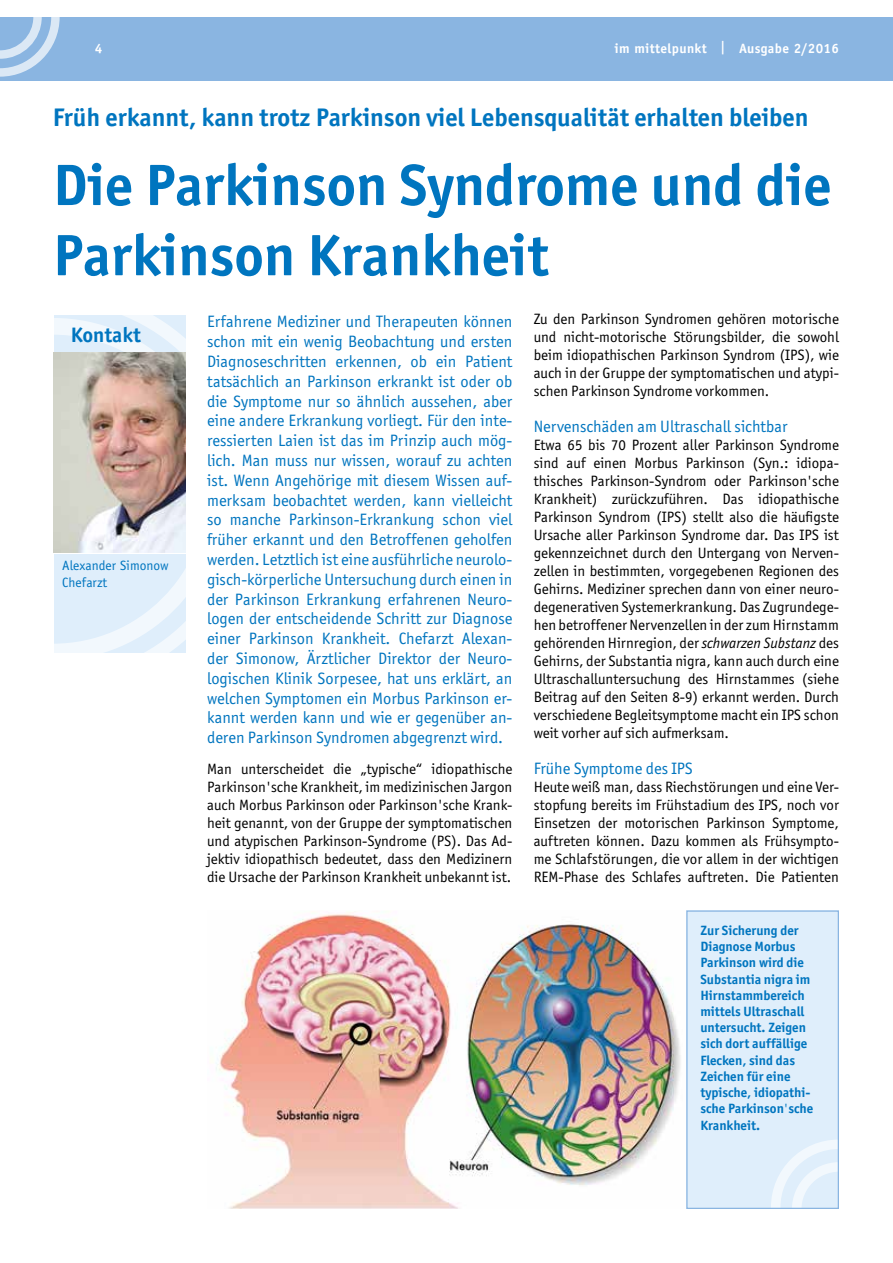
<style>
.page{position:relative;width:893px;height:1263px;background:#fff}
.page>*{position:absolute;margin:0;border:0;box-sizing:border-box;transform-origin:0 0}
.t1{font:700 58.5px/70.2px "Officina San ITC";color:#0075bf}
.t2{font:700 25.5px "Officina San ITC";color:#0075bf}
.t3{font:700 21px "Officina Sans";color:#0075bf}
.t4{font:16.5px/19.8px "Officina San ITC";color:#0075bf;text-align:justify}
.t5{font:15px/18px "Officina San ITC";color:#000;text-align:justify}
.t6{font:700 13.5px/16.2px "Officina San ITC";color:#0075bf}
.t7{font:700 13.5px "Officina Sans";letter-spacing:.025em;color:#fff}
.t8{font:13.5px/16.2px "Officina Sans";color:#0075bf}
.s1{font-style:italic}
.s2{font-weight:400}
</style>
<div class="page">
<div style="left:0;top:17px;width:893px;height:64px;background:#8ab5e1"></div>
<svg style="left:0;top:17px;width:60px;height:60px"></svg>
<svg style="left:53px;top:318px;width:133px;height:335px"></svg>
<img style="left:54px;top:353px;width:131px;height:200px">
<img style="left:216px;top:912px;width:465px;height:297px">
<div style="left:686px;top:910px;width:153px;height:299px;background:#dfeefb"></div>
<svg style="left:771px;top:1140px;width:66px;height:67px"></svg>
<div style="left:792px;top:1162px;width:95px;height:95px;border:10px solid #fff;border-radius:50%"></div>
<div style="left:686px;top:910px;width:153px;height:299px;border:1px solid #8ab5e1"></div>
<p class="t7" style="left:95px;top:40px;width:9px">4</p>
<p class="t7" style="left:615px;top:40px;width:226px">im mittelpunkt | Ausgabe 2/2016</p>
<h2 class="t2" style="left:53px;top:102px;width:757px">Früh erkannt, kann trotz Parkinson viel Lebensqualität erhalten bleiben</h2>
<h1 class="t1" style="left:53px;top:150px;width:780px">Die Parkinson Syndrome und die<br>Parkinson Krankheit</h1>
<p class="t4" style="left:207px;top:312px;width:307px">Erfahrene Mediziner und Therapeuten können schon mit ein wenig Beobachtung und ersten Diagnoseschritten erkennen, ob ein Patient tatsächlich an Parkinson erkrankt ist oder ob die Symptome nur so ähnlich aussehen, aber eine andere Erkrankung vorliegt. Für den inte&shy;ressierten Laien ist das im Prinzip auch mög&shy;lich. Man muss nur wissen, worauf zu achten ist. Wenn Angehörige mit diesem Wissen auf&shy;merksam beobachtet werden, kann vielleicht so manche Parkinson-Erkrankung schon viel früher erkannt und den Betroffenen geholfen werden. Letztlich ist eine ausführliche neurolo&shy;gisch-körperliche Untersuchung durch einen in der Parkinson Erkrankung erfahrenen Neuro&shy;logen der entscheidende Schritt zur Diagnose einer Parkinson Krankheit. Chefarzt Alexan&shy;der Simonow, Ärztlicher Direktor der Neuro&shy;logischen Klinik Sorpesee, hat uns erklärt, an welchen Symptomen ein Morbus Parkinson er&shy;kannt werden kann und wie er gegenüber an&shy;deren Parkinson Syndromen abgegrenzt wird.</p>
<p class="t5" style="left:207px;top:760px;width:307px">Man unterscheidet die „typische“ idiopathische Parkinson'sche Krankheit, im medizinischen Jargon auch Morbus Parkinson oder Parkinson'sche Krank&shy;heit genannt, von der Gruppe der symptomatischen und atypischen Parkinson-Syndrome (PS). Das Ad&shy;jektiv idiopathisch bedeutet, dass den Medizinern die Ursache der Parkinson Krankheit unbekannt ist.</p>
<p class="t5" style="left:534px;top:310px;width:307px">Zu den Parkinson Syndromen gehören motorische und nicht-motorische Störungsbilder, die sowohl beim idiopathischen Parkinson Syndrom (IPS), wie auch in der Gruppe der symptomatischen und atypi&shy;schen Parkinson Syndrome vorkommen.</p>
<p class="t4" style="left:534px;top:416px;width:255px">Nervenschäden am Ultraschall sichtbar</p>
<p class="t5" style="left:534px;top:436px;width:307px">Etwa 65 bis 70 Prozent aller Parkinson Syndrome sind auf einen Morbus Parkinson (Syn.: idiopa&shy;thisches Parkinson-Syndrom oder Parkinson'sche Krankheit) zurückzuführen. Das idiopathische Parkinson Syndrom (IPS) stellt also die häufigste Ursache aller Parkinson Syndrome dar. Das IPS ist gekennzeichnet durch den Untergang von Nerven&shy;zellen in bestimmten, vorgegebenen Regionen des Gehirns. Mediziner sprechen dann von einer neuro&shy;degenerativen Systemerkrankung. Das Zugrundege&shy;hen betroffener Nervenzellen in der zum Hirnstamm gehörenden Hirnregion, der <span class="s1">schwarzen Substanz</span> des Gehirns, der Substantia nigra, kann auch durch eine Ultraschalluntersuchung des Hirnstammes (siehe Beitrag auf den Seiten 8-9) erkannt werden. Durch verschiedene Begleitsymptome macht ein IPS schon weit vorher auf sich aufmerksam.</p>
<p class="t4" style="left:534px;top:758px;width:161px">Frühe Symptome des IPS</p>
<p class="t5" style="left:534px;top:778px;width:307px">Heute weiß man, dass Riechstörungen und eine Ver&shy;stopfung bereits im Frühstadium des IPS, noch vor Einsetzen der motorischen Parkinson Symptome, auftreten können. Dazu kommen als Frühsympto&shy;me Schlafstörungen, die vor allem in der wichtigen REM-Phase des Schlafes auftreten. Die Patienten</p>
<h3 class="t3" style="left:71px;top:321px;width:72px">Kontakt</h3>
<p class="t8" style="left:62px;top:558px;width:108px">Alexander Simonow<br>Chefarzt</p>
<p class="t6" style="left:700px;top:922px;width:114px">Zur Sicherung der<br>Diagnose Morbus<br>Parkinson wird die<br>Substantia nigra im<br>Hirnstammbereich mittels Ultraschall untersucht. Zeigen sich dort auffällige<br>Flecken, sind das<br>Zeichen für eine typische, idiopathi&shy;sche Parkinson<span class="s2">'</span>sche<br>Krankheit.</p>
</div>
